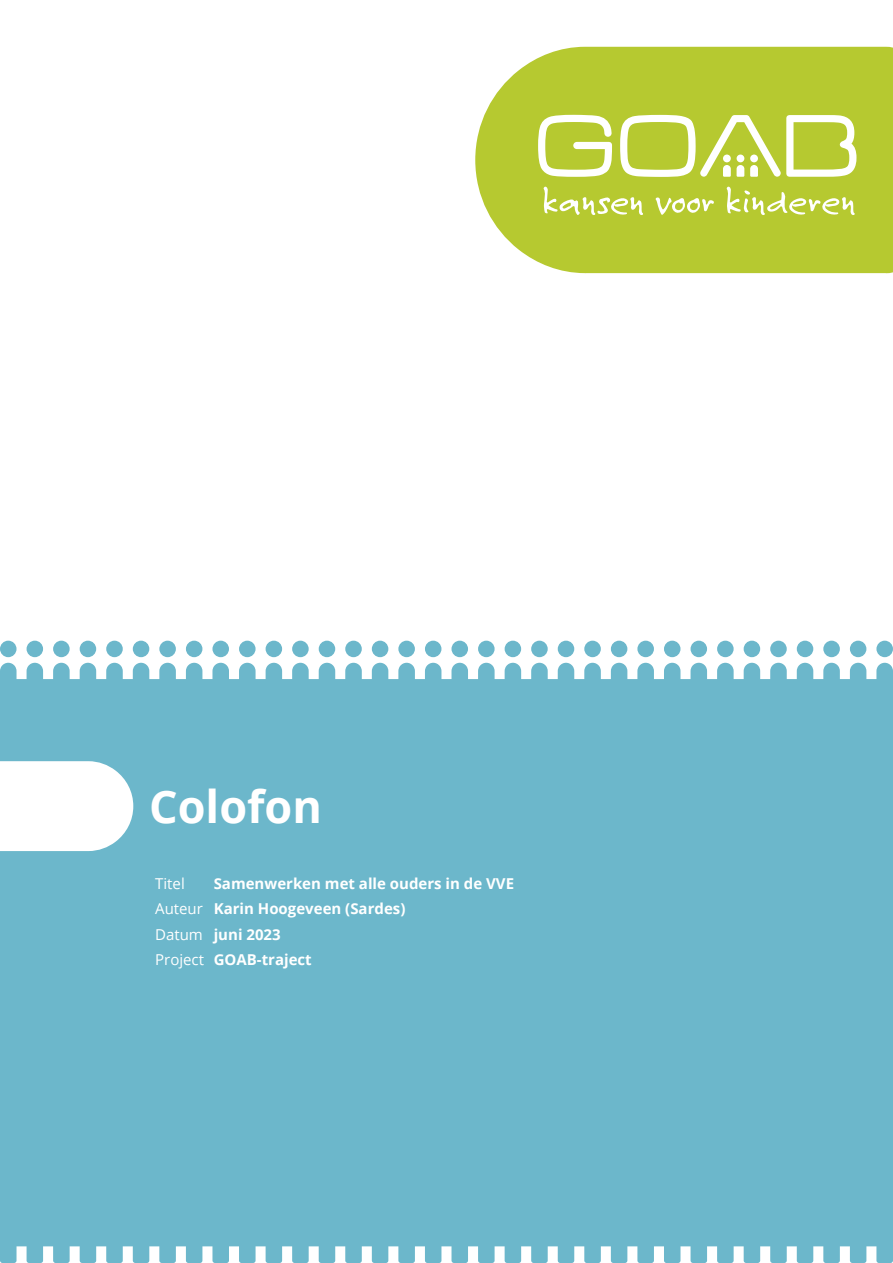
<style>
.page{position:relative;width:893px;height:1263px;background:#fff}
.page>*{position:absolute;margin:0;border:0;box-sizing:border-box;transform-origin:0 0}
.t1{font:700 45px "Open Sans";color:#fff}
.t2{font:700 15px/25.5px "Open Sans";color:#fff}
.t3{font:15px "Open Sans";color:#fff}
.s1{font-weight:400}
</style>
<div class="page">
<div style="left:0;top:641px;width:893px;height:622px;background:#6cb7cb"></div>
<svg style="left:475px;top:47px;width:418px;height:226px;fill:#b6c930"></svg>
<svg style="left:538px;top:115px;width:74px;height:62px"></svg>
<svg style="left:543px;top:186px;width:101px;height:30px"></svg>
<svg style="left:654px;top:196px;width:60px;height:20px"></svg>
<svg style="left:726px;top:186px;width:130px;height:30px"></svg>
<svg style="left:620px;top:115px;width:236px;height:62px"></svg>
<svg style="left:0;top:761px;width:133px;height:90px"></svg>
<h1 class="t1" style="left:149px;top:775px;width:174px">Colofon</h1>
<p class="t2" style="left:155px;top:870px;width:360px;text-indent:58px">Samenwerken met alle ouders in de VVE<br><span class="s1">Auteur</span> Karin Hoogeveen (Sardes)<br><span class="s1">Datum</span> juni 2023<br><span class="s1">Project</span> GOAB-traject</p>
<p class="t3" style="left:155px;top:873px;width:31px">Titel</p>
</div>
